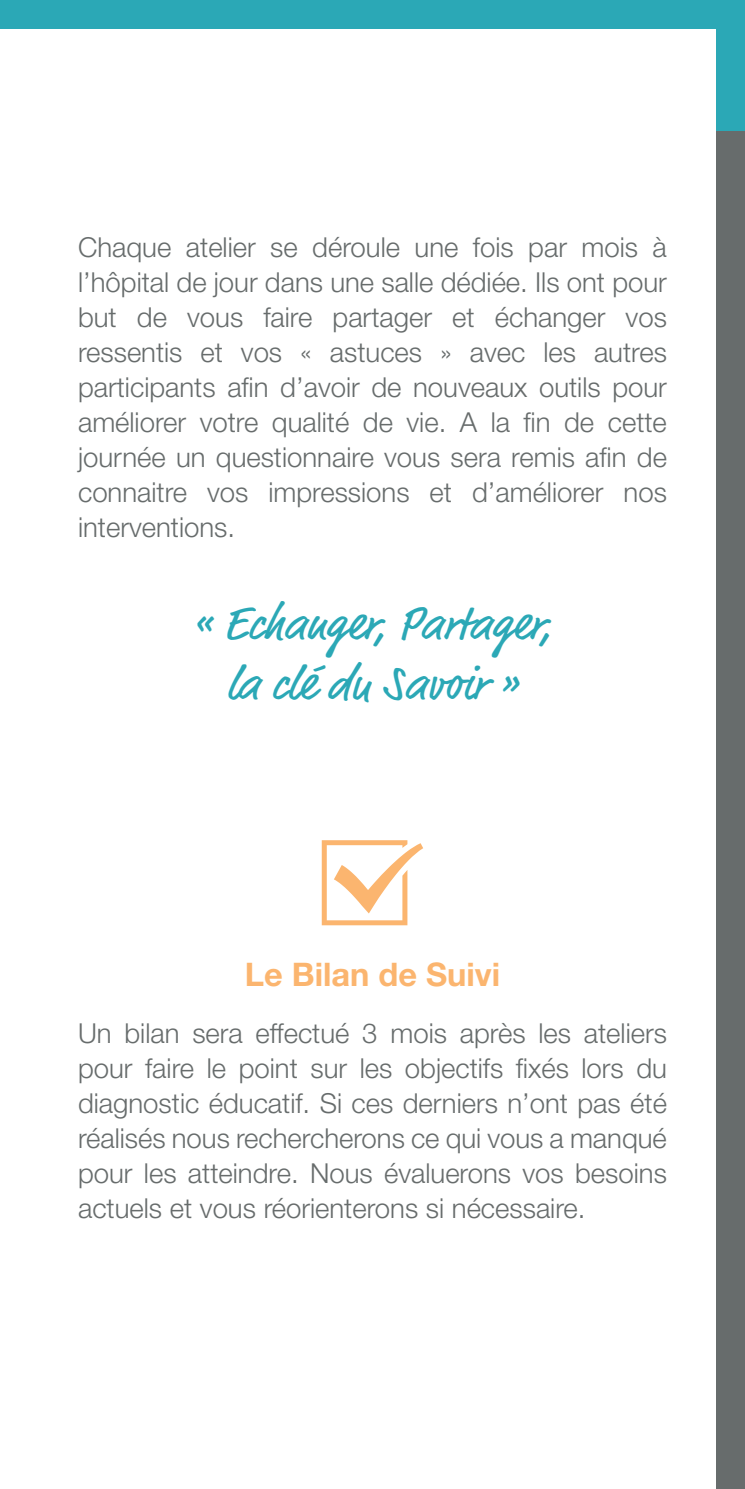
<style>
.page{position:relative;width:745px;height:1489px;background:#fff}
.page>*{position:absolute;margin:0;border:0;box-sizing:border-box;transform-origin:0 0}
.t1{font:47.5px/60px "Market OT";color:#2ba8b6;text-align:center}
.t2{font:700 32.5px "Helvetica Neue LT Pro";color:#fbb56f}
.t3{font:300 27.5px/35px "Helvetica Neue LT Pro";color:#676c6c;text-align:justify}
</style>
<div class="page">
<svg style="left:321px;top:840px;width:102px;height:85px"></svg>
<div style="left:716px;top:0;width:28px;height:1488px;background:#676c6c"></div>
<div style="left:716px;top:0;width:28px;height:130px;background:#2ba8b6"></div>
<div style="left:0;top:0;width:744px;height:28px;background:#2ba8b6"></div>
<p class="t3" style="left:78px;top:229px;width:590px">Chaque atelier se déroule une fois par mois à l’hôpital de jour dans une salle dédiée. Ils ont pour but de vous faire partager et échanger vos ressentis et vos « astuces » avec les autres participants afin d’avoir de nouveaux outils pour améliorer votre qualité de vie. A la fin de cette journée un questionnaire vous sera remis afin de connaitre vos impressions et d’améliorer nos interventions.</p>
<h1 class="t1" style="left:192px;top:597px;width:361px">« Echanger, Partager, la clé du Savoir »</h1>
<p class="t2" style="left:244px;top:954px;width:257px">Le Bilan de Suivi</p>
<p class="t3" style="left:78px;top:1014px;width:590px">Un bilan sera effectué 3 mois après les ateliers pour faire le point sur les objectifs fixés lors du diagnostic éducatif. Si ces derniers n’ont pas été réalisés nous rechercherons ce qui vous a manqué pour les atteindre. Nous évaluerons vos besoins actuels et vous réorienterons si nécessaire.</p>
</div>
